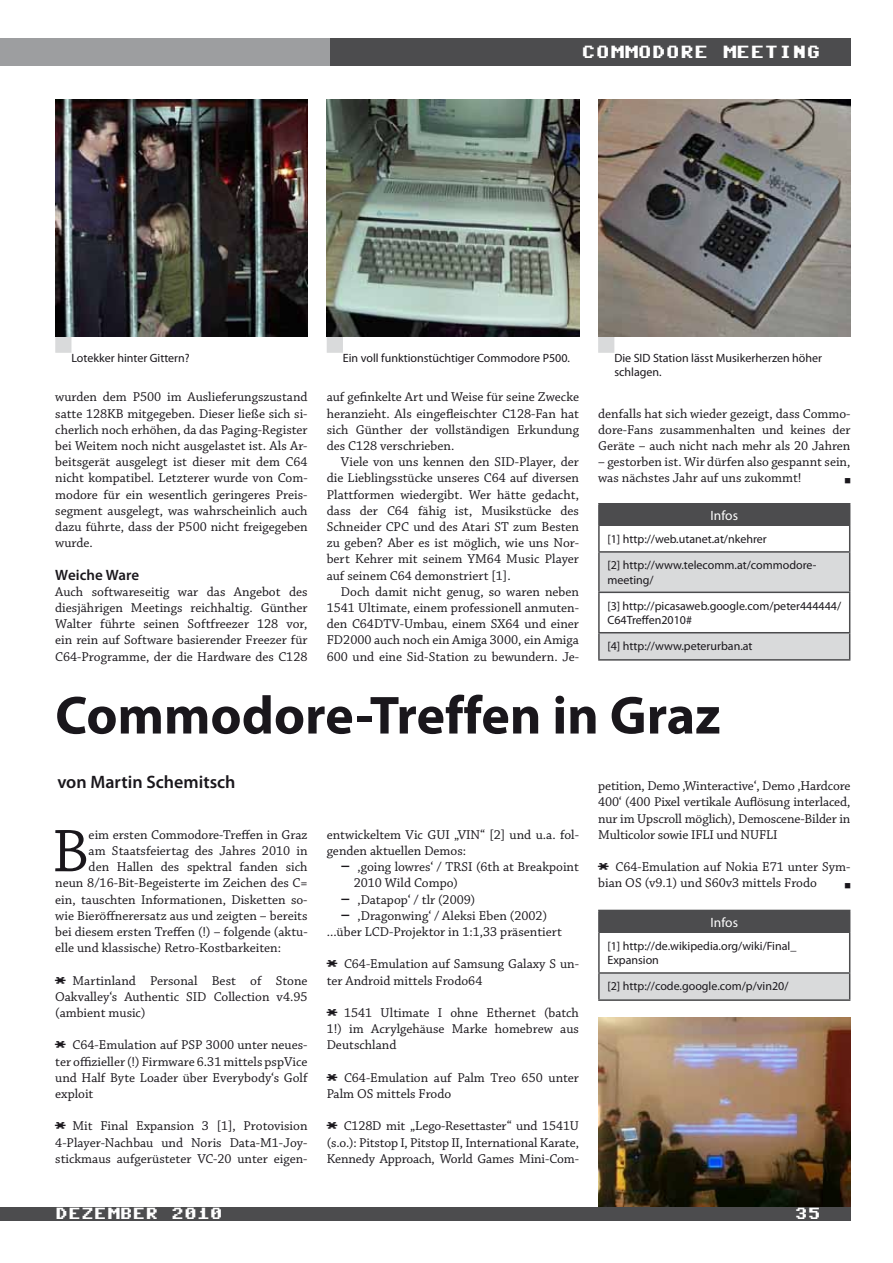
<style>
.page{position:relative;width:893px;height:1263px;background:#fff}
.page>*{position:absolute;margin:0;border:0;box-sizing:border-box;transform-origin:0 0}
.t1{font:63.3px "Chaparral Pro";color:#1a171c}
.t2{font:700 54px "Myriad Pro";color:#1a171c}
.t3{font:600 18px "Myriad Pro";color:#1a171c}
.t4{font:18px "Commodore 64";color:#fff}
.t5{font:16.5px "Commodore 64";color:#fff}
.t6{font:600 15px "Myriad Pro";color:#1a171c}
.t7{font:13.5px/16.2px "Chaparral Pro";color:#1a171c;text-align:justify}
.t8{font:13.5px "Myriad Pro";color:#fff}
.t9{font:13.5px "Commodore 64";color:#1a171c}
.t10{font:12px/26px "Myriad Pro";color:#1a171c}
.s1{font-family:"Commodore 64"}
</style>
<div class="page">
<div style="left:55px;top:337px;width:16px;height:16px;background:#d9dadb"></div>
<div style="left:598px;top:337px;width:16px;height:16px;background:#d9dadb"></div>
<div style="left:327px;top:337px;width:16px;height:16px;background:#d9dadb"></div>
<hr style="left:598px;top:503px;width:252px;height:1px;background:#4c4c4e">
<hr style="left:598px;top:504px;width:2px;height:22px;background:#4c4c4e">
<hr style="left:598px;top:526px;width:2px;height:25px;background:#4c4c4e">
<hr style="left:598px;top:551px;width:252px;height:2px;background:#4c4c4e">
<hr style="left:598px;top:553px;width:2px;height:39px;background:#4c4c4e">
<hr style="left:598px;top:592px;width:252px;height:1px;background:#4c4c4e">
<hr style="left:598px;top:593px;width:2px;height:39px;background:#4c4c4e">
<hr style="left:598px;top:632px;width:252px;height:1px;background:#4c4c4e">
<hr style="left:598px;top:633px;width:2px;height:26px;background:#4c4c4e">
<svg style="left:599px;top:504px;width:251px;height:155px"></svg>
<hr style="left:598px;top:659px;width:252px;height:2px;background:#4c4c4e">
<div style="left:599px;top:910px;width:251px;height:22px;background:#4c4c4e"></div>
<div style="left:599px;top:973px;width:251px;height:27px;background:#d9dadb"></div>
<hr style="left:598px;top:910px;width:252px;height:1px;background:#4c4c4e">
<hr style="left:598px;top:911px;width:2px;height:21px;background:#4c4c4e">
<hr style="left:598px;top:932px;width:2px;height:40px;background:#4c4c4e">
<hr style="left:849px;top:932px;width:1px;height:40px;background:#4c4c4e">
<hr style="left:598px;top:972px;width:252px;height:2px;background:#4c4c4e">
<hr style="left:598px;top:974px;width:2px;height:25px;background:#4c4c4e">
<svg style="left:849px;top:974px;width:1px;height:25px"></svg>
<hr style="left:598px;top:999px;width:252px;height:2px;background:#4c4c4e">
<img style="left:55px;top:100px;width:253px;height:237px">
<img style="left:327px;top:100px;width:252px;height:237px">
<img style="left:598px;top:100px;width:252px;height:237px">
<img style="left:598px;top:1017px;width:252px;height:189px">
<div style="left:0;top:1207px;width:850px;height:13px;background:#4c4c4e"></div>
<div style="left:0;top:38px;width:330px;height:27px;background:#9d9ea0"></div>
<div style="left:330px;top:38px;width:520px;height:27px;background:#4c4c4e"></div>
<h3 class="t4" style="left:582px;top:44px;width:240px">COMMODORE MEETING</h3>
<p class="t10" style="left:71px;top:345px;width:120px">Lotekker hinter Gittern?</p>
<p class="t10" style="left:343px;top:345px;width:229px">Ein voll funktionstüchtiger Commodore P500.</p>
<p class="t10" style="left:614px;top:350px;width:209px;line-height:14.4px">Die SID Station lässt Musikerherzen höher schlagen.</p>
<p class="t7" style="left:55px;top:390px;width:254px">wurden dem P500 im Auslieferungszustand satte 128KB mitgegeben. Dieser ließe sich si&shy;cherlich noch erhöhen, da das Paging-Register bei Weitem noch nicht ausgelastet ist. Als Ar&shy;beitsgerät ausgelegt ist dieser mit dem C64 nicht kompatibel. Letzterer wurde von Com&shy;modore für ein wesentlich geringeres Preis&shy;segment ausgelegt, was wahrscheinlich auch dazu führte, dass der P500 nicht freigegeben wurde.</p>
<p class="t6" style="left:55px;top:565px;width:86px">Weiche Ware</p>
<p class="t7" style="left:55px;top:584px;width:254px">Auch softwareseitig war das Angebot des diesjährigen Meetings reichhaltig. Günther Walter führte seinen Softfreezer 128 vor, ein rein auf Software basierender Freezer für C64-Programme, der die Hardware des C128</p>
<p class="t7" style="left:327px;top:390px;width:254px">auf gefinkelte Art und Weise für seine Zwecke heranzieht. Als eingefleischter C128-Fan hat sich Günther der vollständigen Erkundung des C128 verschrieben.</p>
<p class="t7" style="left:327px;top:454px;width:254px;text-indent:14px">Viele von uns kennen den SID-Player, der die Lieblingsstücke unseres C64 auf diversen Plattformen wiedergibt. Wer hätte gedacht, dass der C64 fähig ist, Musikstücke des Schneider CPC und des Atari ST zum Besten zu geben? Aber es ist möglich, wie uns Nor&shy;bert Kehrer mit seinem YM64 Music Player auf seinem C64 demonstriert [1].</p>
<p class="t7" style="left:327px;top:584px;width:254px;text-indent:14px">Doch damit nicht genug, so waren neben 1541 Ultimate, einem professionell anmuten&shy;den C64DTV-Umbau, einem SX64 und einer FD2000 auch noch ein Amiga 3000, ein Amiga 600 und eine Sid-Station zu bewundern. Je-</p>
<p class="t7" style="left:598px;top:406px;width:254px">denfalls hat sich wieder gezeigt, dass Commo&shy;dore-Fans zusammenhalten und keines der Geräte – auch nicht nach mehr als 20 Jahren</p>
<p class="t7" style="left:598px;top:454px;width:254px">– gestorben ist. Wir dürfen also gespannt sein, was nächstes Jahr auf uns zukommt!</p>
<p class="t9" style="left:840px;top:472px;width:12px">¬</p>
<p class="t8" style="left:711px;top:507px;width:29px">Infos</p>
<p class="t10" style="left:607px;top:526px;width:211px">[1] http://web.utanet.at/nkehrer<br>[2] http://www.telecomm.at/commodore-</p>
<p class="t10" style="left:607px;top:567px;width:235px">meeting/<br>[3] http://picasaweb.google.com/peter444444/</p>
<p class="t10" style="left:607px;top:607px;width:147px">C64Treffen2010#<br>[4] http://www.peterurban.at</p>
<h2 class="t2" style="left:55px;top:680px;width:667px">Commodore-Treffen in Graz</h2>
<h3 class="t3" style="left:57px;top:770px;width:180px">von Martin Schemitsch</h3>
<h1 class="t1" style="left:52px;top:816px;width:38px">B</h1>
<p class="t7" style="left:89px;top:827px;width:220px">eim ersten Commodore-Treffen in Graz</p>
<p class="t7" style="left:89px;top:843px;width:220px">am Staatsfeiertag des Jahres 2010 in</p>
<p class="t7" style="left:89px;top:859px;width:220px">den Hallen des spektral fanden sich</p>
<p class="t7" style="left:55px;top:876px;width:254px">neun 8/16-Bit-Begeisterte im Zeichen des C=</p>
<p class="t7" style="left:55px;top:892px;width:254px">ein, tauschten Informationen, Disketten so-</p>
<p class="t7" style="left:55px;top:908px;width:254px">wie Bieröffnerersatz aus und zeigten – bereits</p>
<p class="t7" style="left:55px;top:924px;width:254px">bei diesem ersten Treffen (!) – folgende (aktu-</p>
<p class="t7" style="left:55px;top:940px;width:227px">elle und klassische) Retro-Kostbarkeiten:</p>
<p class="t7" style="left:55px;top:973px;width:254px"><span class="s1">*</span> Martinland Personal Best of Stone Oakvalley‘s Authentic SID Collection v4.95 (ambient music)</p>
<p class="t7" style="left:55px;top:1038px;width:254px"><span class="s1">*</span> C64-Emulation auf PSP 3000 unter neues&shy;ter offizieller (!) Firmware 6.31 mittels pspVice und Half Byte Loader über Everybody‘s Golf exploit</p>
<p class="t7" style="left:55px;top:1119px;width:254px"><span class="s1">*</span> Mit Final Expansion 3 [1], Protovision 4-Player-Nachbau und Noris Data-M1-Joy&shy;stickmaus aufgerüsteter VC-20 unter eigen-</p>
<p class="t7" style="left:327px;top:827px;width:254px">entwickeltem Vic GUI „VIN“ [2] und u.a. fol&shy;genden aktuellen Demos:</p>
<p class="t7" style="left:354px;top:859px;width:227px;text-indent:-14px"><span class="s1">-</span> ‚going lowres‘ / TRSI (6th at Breakpoint<br>2010 Wild Compo)</p>
<p class="t7" style="left:340px;top:892px;width:137px"><span class="s1">-</span> ‚Datapop‘ / tlr (2009)</p>
<p class="t7" style="left:327px;top:908px;width:237px;text-align:center"><span class="s1">-</span> ‚Dragonwing‘ / Aleksi Eben (2002) ...über LCD-Projektor in 1:1,33 präsentiert</p>
<p class="t7" style="left:327px;top:957px;width:254px"><span class="s1">*</span> C64-Emulation auf Samsung Galaxy S un&shy;ter Android mittels Frodo64</p>
<p class="t7" style="left:327px;top:1005px;width:254px"><span class="s1">*</span> 1541 Ultimate I ohne Ethernet (batch 1!) im Acrylgehäuse Marke homebrew aus Deutschland</p>
<p class="t7" style="left:327px;top:1070px;width:254px"><span class="s1">*</span> C64-Emulation auf Palm Treo 650 unter<br>Palm OS mittels Frodo</p>
<p class="t7" style="left:327px;top:1119px;width:254px"><span class="s1">*</span> C128D mit „Lego-Resettaster“ und 1541U (s.o.): Pitstop I, Pitstop II, International Karate, Kennedy Approach, World Games Mini-Com-</p>
<p class="t7" style="left:598px;top:778px;width:254px">petition, Demo ‚Winteractive‘, Demo ‚Hardcore 400‘ (400 Pixel vertikale Auflösung interlaced, nur im Upscroll möglich), Demoscene-Bilder in Multicolor sowie IFLI und NUFLI</p>
<p class="t7" style="left:598px;top:859px;width:254px"><span class="s1">*</span> C64-Emulation auf Nokia E71 unter Sym&shy;bian OS (v9.1) und S60v3 mittels Frodo</p>
<p class="t9" style="left:840px;top:877px;width:12px">¬</p>
<p class="t8" style="left:711px;top:914px;width:29px">Infos</p>
<p class="t10" style="left:607px;top:939px;width:190px;line-height:14.4px">[1] http://de.wikipedia.org/wiki/Final_<br>Expansion</p>
<p class="t10" style="left:607px;top:973px;width:183px">[2] http://code.google.com/p/vin20/</p>
<p class="t5" style="left:55px;top:1206px;width:169px">DEZEMBER 2010</p>
<p class="t5" style="left:795px;top:1206px;width:27px">35</p>
</div>
